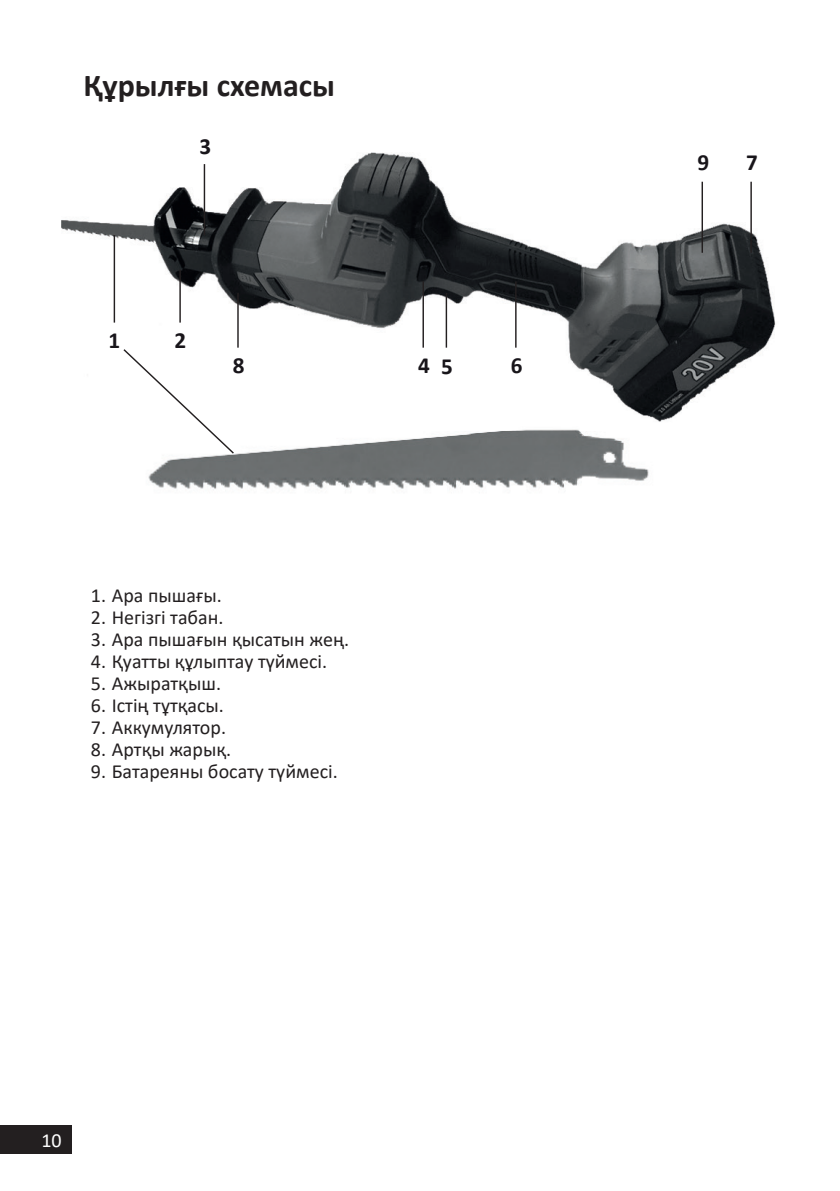
<style>
.page{position:relative;width:840px;height:1191px;background:#fff}
.page>*{position:absolute;margin:0;border:0;box-sizing:border-box;transform-origin:0 0}
.t1{font:700 32px "Calibri";color:#231f20}
.t2{font:700 23.2px "Calibri";color:#18151a}
.t3{font:20px "Calibri";color:#231f20}
.t4{font:20px "Calibri";color:#fff}
</style>
<div class="page">
<div style="left:0;top:1125px;width:72px;height:29px;background:#231f20"></div>
<img style="left:148px;top:431px;width:501px;height:58px">
<img style="left:61px;top:152px;width:715px;height:279px">
<hr style="left:114px;top:235px;width:1px;height:87px;background:#231f20">
<hr style="left:179px;top:270px;width:2px;height:52px;background:#231f20">
<hr style="left:422px;top:281px;width:1px;height:67px;background:#231f20">
<hr style="left:445px;top:293px;width:2px;height:55px;background:#231f20">
<hr style="left:515px;top:281px;width:1px;height:67px;background:#231f20">
<hr style="left:750px;top:182px;width:1px;height:71px;background:#231f20">
<hr style="left:701px;top:182px;width:1px;height:71px;background:#231f20">
<hr style="left:237px;top:293px;width:1px;height:55px;background:#231f20">
<svg style="left:122px;top:348px;width:113px;height:107px"></svg>
<hr style="left:203px;top:164px;width:2px;height:71px;background:#231f20">
<h1 class="t1" style="left:83px;top:63px;width:253px">Құрылғы схемасы</h1>
<p class="t2" style="left:199px;top:130px;width:13px">3</p>
<p class="t2" style="left:108px;top:323px;width:13px">1</p>
<p class="t2" style="left:174px;top:323px;width:13px">2</p>
<p class="t2" style="left:232px;top:349px;width:13px">8</p>
<p class="t2" style="left:418px;top:349px;width:36px">4 5</p>
<p class="t2" style="left:510px;top:349px;width:13px">6</p>
<p class="t3" style="left:91px;top:581px;width:132px">1. Ара пышағы.</p>
<p class="t3" style="left:91px;top:603px;width:134px">2. Негізгі табан.</p>
<p class="t3" style="left:91px;top:625px;width:259px">3. Ара пышағын қысатын жең.</p>
<p class="t3" style="left:91px;top:647px;width:238px">4. Қуатты құлыптау түймесі.</p>
<p class="t3" style="left:91px;top:669px;width:132px">5. Ажыратқыш.</p>
<p class="t3" style="left:91px;top:691px;width:134px">6. Істің тұтқасы.</p>
<p class="t3" style="left:91px;top:713px;width:137px">7. Аккумулятор.</p>
<p class="t3" style="left:91px;top:735px;width:142px">8. Артқы жарық.</p>
<p class="t3" style="left:91px;top:757px;width:248px">9. Батареяны босату түймесі.</p>
<p class="t4" style="left:41px;top:1127px;width:22px">10</p>
<p class="t2" style="left:697px;top:146px;width:13px">9</p>
<p class="t2" style="left:745px;top:146px;width:13px">7</p>
</div>
